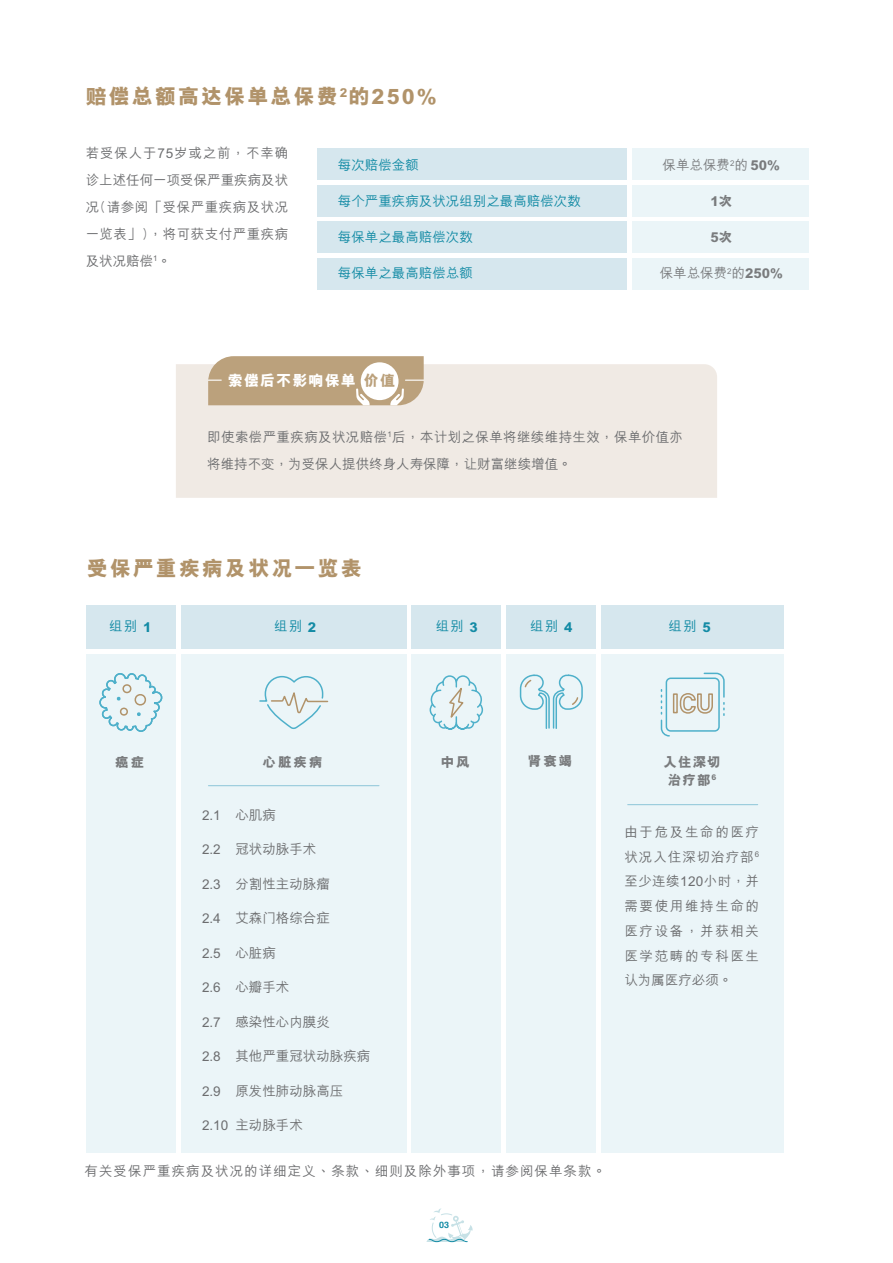
<style>
.page{position:relative;width:893px;height:1263px;background:#fff}
.page>*{position:absolute;margin:0;border:0;box-sizing:border-box;transform-origin:0 0}
.t1{font:800 21px "M Hei HKS";letter-spacing:.1em;color:#b1936a}
.t2{font:800 15px "M Hei HKS";letter-spacing:.075em;color:#fff}
.t3{font:500 13.5px/24.8px "M Hei HKS";letter-spacing:.025em;color:#6c6d6f;text-align:justify}
.t4{font:500 13.5px "M Hei HKS";color:#138ba5}
.t5{font:500 13.5px "M Hei HKS";color:#6c6d6f}
.t6{font:500 13.5px "M Hei HKS";letter-spacing:.075em;color:#6c6d6f}
.t7{font:800 13.5px/18px "M Hei HKS";letter-spacing:.115em;color:#797b7d;text-align:center}
.t8{font:500 13.5px "M Hei HKS";color:#797b7d}
.t9{font:700 9px "Helvetica";color:#138ba5}
.s1{color:#bba17c}
.s2{font-weight:800}
</style>
<div class="page">
<div style="left:86px;top:605px;width:89px;height:44px;background:#d6e7ee"></div>
<div style="left:181px;top:605px;width:225px;height:44px;background:#d6e7ee"></div>
<div style="left:412px;top:605px;width:89px;height:44px;background:#d6e7ee"></div>
<div style="left:507px;top:605px;width:89px;height:44px;background:#d6e7ee"></div>
<div style="left:601px;top:605px;width:183px;height:44px;background:#d6e7ee"></div>
<div style="left:86px;top:655px;width:89px;height:498px;background:#ebf5f8"></div>
<div style="left:181px;top:655px;width:225px;height:498px;background:#ebf5f8"></div>
<div style="left:412px;top:655px;width:89px;height:498px;background:#ebf5f8"></div>
<div style="left:507px;top:655px;width:89px;height:498px;background:#ebf5f8"></div>
<div style="left:601px;top:655px;width:183px;height:498px;background:#ebf5f8"></div>
<svg style="left:426px;top:1208px;width:47px;height:34px"></svg>
<div style="left:632px;top:258px;width:177px;height:32px;background:#ebf5f8"></div>
<div style="left:317px;top:258px;width:310px;height:32px;background:#d6e7ee"></div>
<div style="left:632px;top:221px;width:177px;height:32px;background:#ebf5f8"></div>
<div style="left:317px;top:221px;width:310px;height:32px;background:#d6e7ee"></div>
<div style="left:632px;top:185px;width:177px;height:32px;background:#ebf5f8"></div>
<div style="left:317px;top:185px;width:310px;height:32px;background:#d6e7ee"></div>
<div style="left:632px;top:148px;width:177px;height:32px;background:#ebf5f8"></div>
<div style="left:317px;top:148px;width:310px;height:32px;background:#d6e7ee"></div>
<svg style="left:99px;top:673px;width:64px;height:59px"></svg>
<svg style="left:259px;top:675px;width:70px;height:54px"></svg>
<svg style="left:519px;top:674px;width:64px;height:55px"></svg>
<svg style="left:429px;top:675px;width:55px;height:55px"></svg>
<svg style="left:660px;top:672px;width:65px;height:65px"></svg>
<hr style="left:208px;top:785px;width:171px;height:1px;background:#8cc5d8">
<hr style="left:628px;top:804px;width:130px;height:1px;background:#8cc5d8">
<div style="left:176px;top:364px;width:541px;height:134px;background:#f0eae4"></div>
<svg style="left:208px;top:356px;width:216px;height:49px;background:#c5af90"></svg>
<h1 class="t1" style="left:86px;top:82px;width:352px">賠償總額高達保單總保費<sup>2</sup>的250%</h1>
<p class="t3" style="left:86px;top:139px;width:204px;line-height:27px">若受保人於75歲或之前，不幸確診上述任何一項受保嚴重疾病及狀況(請參閱「受保嚴重疾病及狀況一覽表」)，將可獲支付嚴重疾病及狀況賠償<sup>1</sup>。</p>
<p class="t4" style="left:338px;top:155px;width:82px">每次賠償金額</p>
<p class="t4" style="left:338px;top:191px;width:244px">每個嚴重疾病及狀況組別之最高賠償次數</p>
<p class="t4" style="left:338px;top:227px;width:136px">每保單之最高賠償次數</p>
<p class="t4" style="left:338px;top:263px;width:136px">每保單之最高賠償總額</p>
<p class="t2" style="left:228px;top:371px;width:169px">索償後不影響保單<span class="s1">價值</span></p>
<p class="t8" style="left:663px;top:156px;width:119px">保單總保費<sup>2</sup>的 <span class="s2">50%</span></p>
<p class="t7" style="left:710px;top:193px;width:23px">1次</p>
<p class="t7" style="left:710px;top:229px;width:23px">5次</p>
<p class="t8" style="left:660px;top:264px;width:125px">保單總保費<sup>2</sup>的<span class="s2">250%</span></p>
<p class="t3" style="left:207px;top:422px;width:477px;line-height:27px">即使索償嚴重疾病及狀況賠償<sup>1</sup>後，本計劃之保單將繼續維持生效，保單價值亦將維持不變，為受保人提供終身人壽保障，讓財富繼續增值。</p>
<h1 class="t1" style="left:87px;top:554px;width:277px">受保嚴重疾病及狀況一覽表</h1>
<p class="t4" style="left:109px;top:617px;width:44px">組別 <span class="s2">1</span></p>
<p class="t4" style="left:274px;top:617px;width:44px">組別 <span class="s2">2</span></p>
<p class="t4" style="left:436px;top:617px;width:44px">組別 <span class="s2">3</span></p>
<p class="t4" style="left:530px;top:617px;width:44px">組別 <span class="s2">4</span></p>
<p class="t4" style="left:669px;top:617px;width:44px">組別 <span class="s2">5</span></p>
<p class="t7" style="left:115px;top:753px;width:31px">癌症</p>
<p class="t7" style="left:263px;top:753px;width:62px">心臟疾病</p>
<p class="t7" style="left:441px;top:753px;width:31px">中風</p>
<p class="t7" style="left:528px;top:752px;width:46px">腎衰竭</p>
<p class="t3" style="left:202px;top:801px;width:75px">2.1 心肌病</p>
<p class="t3" style="left:202px;top:836px;width:116px">2.2 冠狀動脈手術</p>
<p class="t5" style="left:202px;top:874px;width:129px">2.3 分割性主動脈瘤</p>
<p class="t5" style="left:202px;top:908px;width:129px">2.4 艾森門格綜合症</p>
<p class="t3" style="left:202px;top:939px;width:75px">2.5 心臟病</p>
<p class="t3" style="left:202px;top:974px;width:89px">2.6 心瓣手術</p>
<p class="t5" style="left:202px;top:1012px;width:129px">2.7 感染性心內膜炎</p>
<p class="t5" style="left:202px;top:1046px;width:170px">2.8 其他嚴重冠狀動脈疾病</p>
<p class="t5" style="left:202px;top:1081px;width:143px">2.9 原發性肺動脈高壓</p>
<p class="t3" style="left:202px;top:1112px;width:102px">2.10 主動脈手術</p>
<p class="t6" style="left:85px;top:1161px;width:523px">有關受保嚴重疾病及狀況的詳細定義、條款、細則及除外事項，請參閱保單條款。</p>
<p class="t9" style="left:439px;top:1219px;width:12px">03</p>
<p class="t7" style="left:664px;top:753px;width:59px">入住深切治療部<sup>6</sup></p>
<p class="t3" style="left:624px;top:818px;width:136px">由於危及生命的醫療狀況入住深切治療部<sup>6</sup>至少連續120小時，並需要使用維持生命的醫療設備，並獲相關醫學範疇的專科醫生認為屬醫療必須。</p>
</div>
